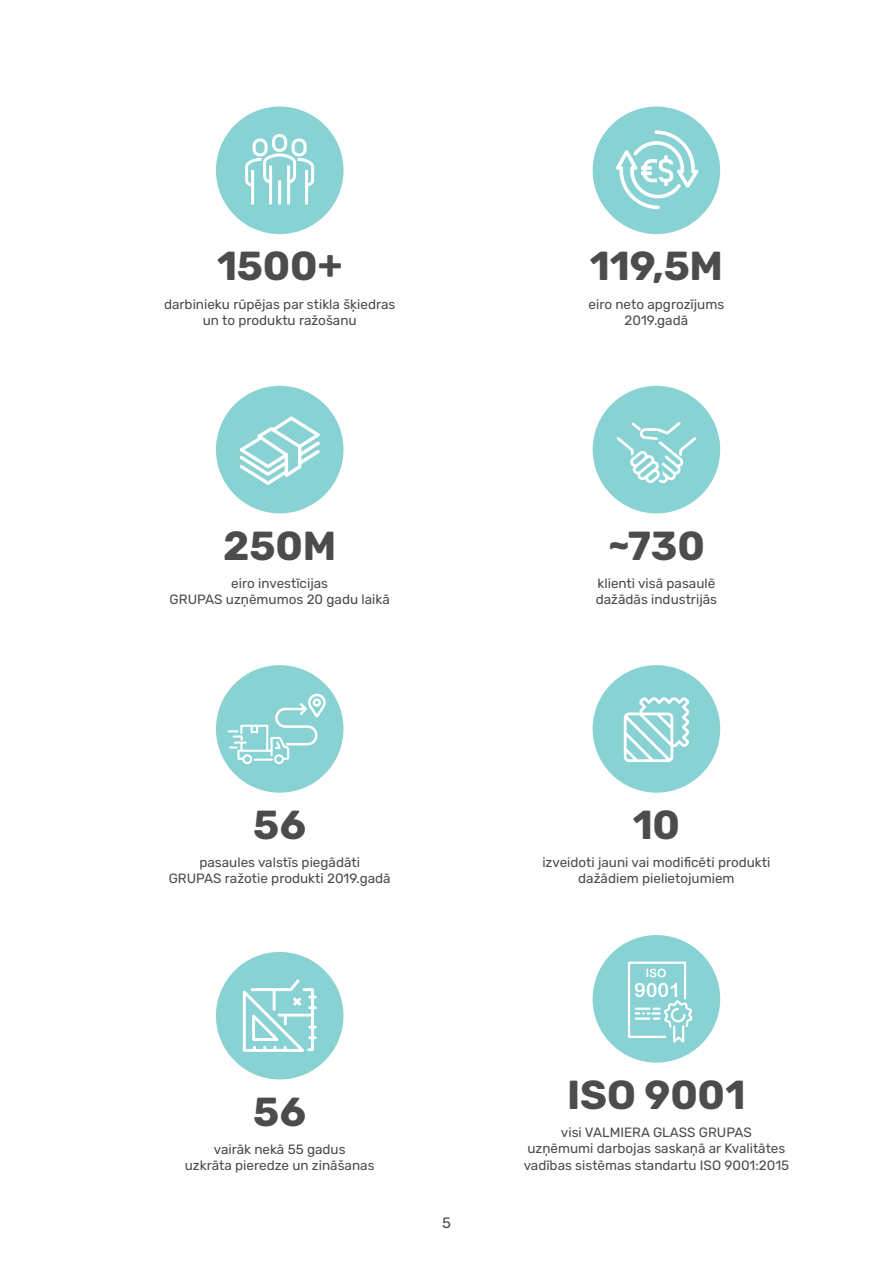
<style>
.page{position:relative;width:893px;height:1263px;background:#fff}
.page>*{position:absolute;margin:0;border:0;box-sizing:border-box;transform-origin:0 0}
.t1{font:700 40.5px "Rubik";letter-spacing:-.005em;color:#4b4c4d}
.t2{font:15px "Rubik";color:#4b4c4d}
.t3{font:13.5px/16.2px "Rubik";color:#4b4c4d;text-align:center}
</style>
<div class="page">
<div style="left:593px;top:107px;width:127px;height:127px;background:#89d2d4;border-radius:50%"></div>
<svg style="left:616px;top:130px;width:82px;height:79px"></svg>
<div style="left:216px;top:386px;width:127px;height:127px;background:#89d2d4;border-radius:50%"></div>
<svg style="left:239px;top:416px;width:81px;height:69px"></svg>
<div style="left:593px;top:386px;width:127px;height:127px;background:#89d2d4;border-radius:50%"></div>
<svg style="left:617px;top:422px;width:79px;height:61px"></svg>
<div style="left:216px;top:665px;width:127px;height:128px;background:#89d2d4;border-radius:50%"></div>
<svg style="left:228px;top:694px;width:98px;height:70px"></svg>
<div style="left:593px;top:665px;width:127px;height:128px;background:#89d2d4;border-radius:50%"></div>
<svg style="left:624px;top:697px;width:65px;height:65px"></svg>
<div style="left:216px;top:952px;width:127px;height:127px;background:#89d2d4;border-radius:50%"></div>
<svg style="left:243px;top:979px;width:74px;height:73px"></svg>
<div style="left:593px;top:935px;width:127px;height:127px;background:#89d2d4;border-radius:50%"></div>
<svg style="left:628px;top:961px;width:65px;height:82px"></svg>
<div style="left:216px;top:107px;width:127px;height:127px;background:#89d2d4;border-radius:50%"></div>
<svg style="left:245px;top:134px;width:70px;height:71px"></svg>
<h1 class="t1" style="left:217px;top:243px;width:127px">1500+</h1>
<p class="t3" style="left:164px;top:296px;width:233px">darbinieku rūpējas par stikla šķiedras un to produktu ražošanu</p>
<h1 class="t1" style="left:223px;top:522px;width:115px">250M</h1>
<p class="t3" style="left:170px;top:575px;width:222px">eiro investīcijas<br>GRUPAS uzņēmumos 20 gadu laikā</p>
<h1 class="t1" style="left:590px;top:243px;width:135px">119,5M</h1>
<p class="t3" style="left:589px;top:296px;width:137px">eiro neto apgrozījums<br>2019.gadā</p>
<h1 class="t1" style="left:608px;top:522px;width:99px">~730</h1>
<p class="t3" style="left:596px;top:575px;width:123px;text-align:left">klienti visā pasaulē dažādās industrijās</p>
<h1 class="t1" style="left:253px;top:801px;width:54px">56</h1>
<p class="t3" style="left:169px;top:855px;width:224px">pasaules valstīs piegādāti<br>GRUPAS ražotie produkti 2019.gadā</p>
<h1 class="t1" style="left:633px;top:801px;width:49px">10</h1>
<p class="t3" style="left:542px;top:855px;width:230px">izveidoti jauni vai modificēti produkti dažādiem pielietojumiem</p>
<h1 class="t1" style="left:253px;top:1088px;width:54px">56</h1>
<p class="t3" style="left:185px;top:1141px;width:191px">vairāk nekā 55 gadus<br>uzkrāta pieredze un zināšanas</p>
<p class="t2" style="left:442px;top:1214px;width:10px">5</p>
<h1 class="t1" style="left:567px;top:1071px;width:180px">ISO 9001</h1>
<p class="t3" style="left:524px;top:1125px;width:267px">visi VALMIERA GLASS GRUPAS<br>uzņēmumi darbojas saskaņā ar Kvalitātes vadības sistēmas standartu ISO 9001:2015</p>
</div>
